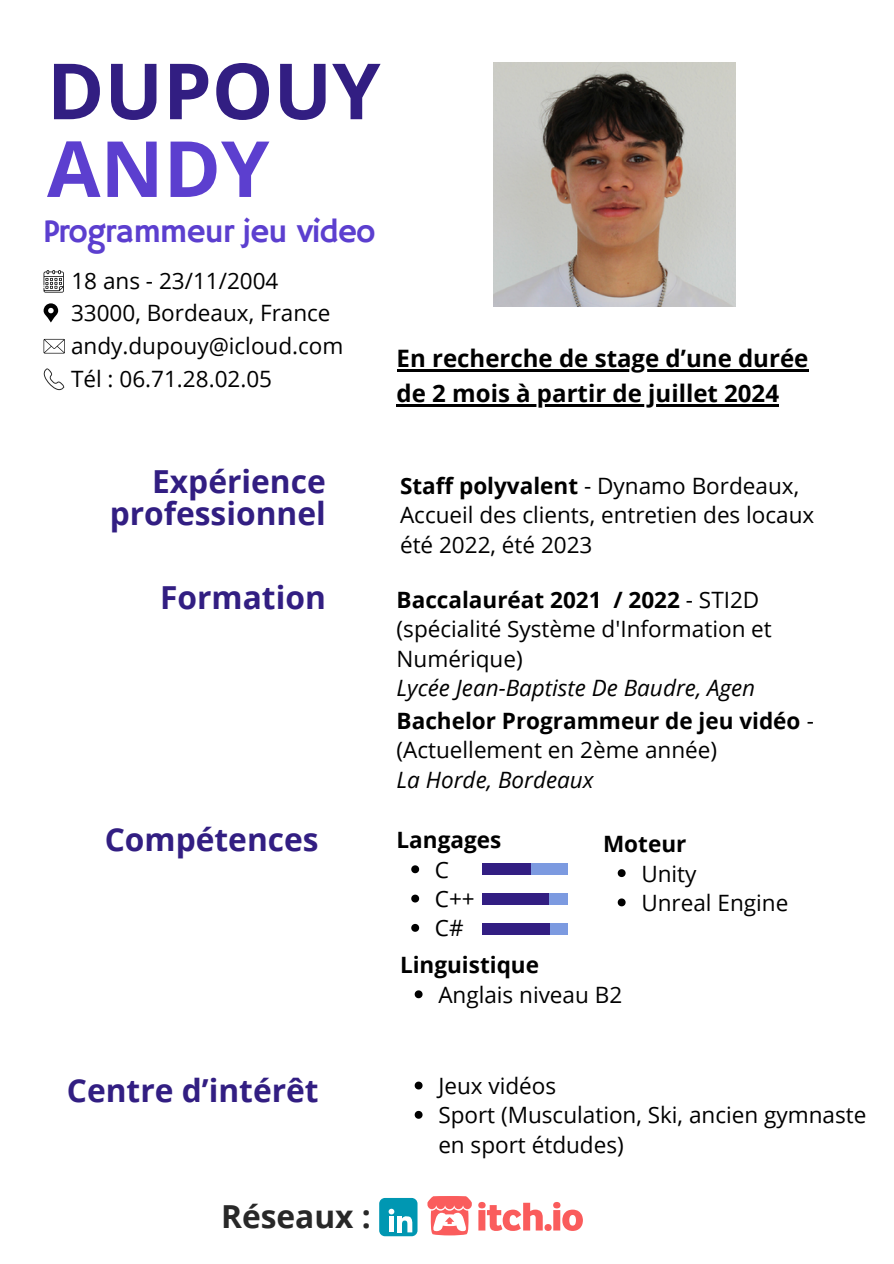
<style>
.page{position:relative;width:894px;height:1264px;background:#fff}
.page>*{position:absolute;margin:0;border:0;box-sizing:border-box;transform-origin:0 0}
.t1{font:700 77.55px "Open Sans";color:#321e82}
.t2{font:700 77.55px "Open Sans";color:#5c3fcf}
.t3{font:33px "Hammersmith One";letter-spacing:-.03em;color:#5c3fcf}
.t4{font:700 31.65px/31.5px "Open Sans";color:#321e82;text-align:right}
.t5{font:700 31.65px "Open Sans";color:#282828}
.t6{font:700 24px/35px "Open Sans";color:#000}
.t7{font:22.5px/29.2px "Open Sans";color:#000}
.t8{font:700 22.5px "Open Sans";color:#000}
.t9{font:italic 22.5px "Open Sans";color:#000}
.s1{font-weight:700}
.s2{font-weight:400}
</style>
<div class="page">
<svg style="left:44px;top:303px;width:14px;height:19px"></svg>
<svg style="left:44px;top:339px;width:21px;height:14px"></svg>
<svg style="left:44px;top:368px;width:21px;height:22px"></svg>
<svg style="left:411px;top:865px;width:8px;height:8px"></svg>
<svg style="left:411px;top:894px;width:8px;height:8px"></svg>
<svg style="left:411px;top:923px;width:8px;height:8px"></svg>
<div style="left:482px;top:863px;width:85px;height:12px;background:#7c9ae0"></div>
<div style="left:482px;top:863px;width:48px;height:12px;background:#321e82"></div>
<div style="left:482px;top:893px;width:85px;height:12px;background:#7c9ae0"></div>
<div style="left:482px;top:893px;width:66px;height:12px;background:#321e82"></div>
<div style="left:482px;top:922px;width:85px;height:12px;background:#7c9ae0"></div>
<div style="left:482px;top:922px;width:67px;height:12px;background:#321e82"></div>
<div style="left:379px;top:1197px;width:38px;height:39px;background:#0097b2;border-radius:6px"></div>
<svg style="left:388px;top:1208px;width:6px;height:6px"></svg>
<div style="left:389px;top:1216px;width:5px;height:16px;background:#fff"></div>
<hr style="left:397px;top:1216px;width:4px;height:16px;background:#fff">
<svg style="left:401px;top:1216px;width:11px;height:16px"></svg>
<svg style="left:478px;top:1202px;width:104px;height:28px"></svg>
<svg style="left:427px;top:1196px;width:44px;height:39px"></svg>
<svg style="left:44px;top:270px;width:20px;height:22px"></svg>
<img style="left:493px;top:62px;width:242px;height:245px">
<svg style="left:617px;top:869px;width:8px;height:8px"></svg>
<svg style="left:617px;top:898px;width:8px;height:8px"></svg>
<svg style="left:414px;top:990px;width:8px;height:8px"></svg>
<svg style="left:414px;top:1081px;width:8px;height:8px"></svg>
<svg style="left:414px;top:1110px;width:8px;height:8px"></svg>
<hr style="left:396px;top:369px;width:412px;height:3px;background:#000">
<hr style="left:396px;top:404px;width:382px;height:2px;background:#000">
<p class="t1" style="left:47px;top:36px;width:335px">DUPOUY</p>
<p class="t2" style="left:47px;top:114px;width:224px">ANDY</p>
<p class="t3" style="left:43px;top:212px;width:334px">Programmeur jeu video</p>
<p class="t7" style="left:71px;top:265px;width:208px">18 ans - 23/11/2004</p>
<p class="t7" style="left:71px;top:298px;width:261px">33000, Bordeaux, France</p>
<p class="t7" style="left:71px;top:330px;width:274px">andy.dupouy@icloud.com</p>
<p class="t7" style="left:71px;top:363px;width:202px">Tél : 06.71.28.02.05</p>
<p class="t6" style="left:396px;top:340px;width:413px">En recherche de stage d’une durée de 2 mois à partir de juillet 2024</p>
<p class="t4" style="left:110px;top:465px;width:217px">Expérience professionnel</p>
<p class="t7" style="left:400px;top:470px;width:400px"><span class="s1">Staff polyvalent</span> - Dynamo Bordeaux,</p>
<p class="t7" style="left:400px;top:500px;width:416px">Accueil des clients, entretien des locaux</p>
<p class="t7" style="left:400px;top:529px;width:194px">été 2022, été 2023</p>
<p class="t4" style="left:160px;top:581px;width:167px">Formation</p>
<p class="t4" style="left:105px;top:822px;width:215px">Compétences</p>
<p class="t8" style="left:396px;top:584px;width:364px">Baccalauréat 2021 / 2022 <span class="s2">- STI2D</span></p>
<p class="t7" style="left:396px;top:614px;width:377px">(spécialité Système d'Information et<br>Numérique)</p>
<p class="t9" style="left:396px;top:672px;width:360px">Lycée Jean-Baptiste De Baudre, Agen</p>
<p class="t8" style="left:396px;top:705px;width:419px">Bachelor Programmeur de jeu vidéo <span class="s2">-</span></p>
<p class="t7" style="left:396px;top:735px;width:322px">(Actuellement en 2ème année)</p>
<p class="t9" style="left:396px;top:763px;width:198px">La Horde, Bordeaux</p>
<p class="t8" style="left:396px;top:824px;width:106px">Langages</p>
<p class="t7" style="left:435px;top:854px;width:16px">C</p>
<p class="t7" style="left:435px;top:883px;width:41px">C++</p>
<p class="t7" style="left:435px;top:912px;width:30px">C#</p>
<p class="t8" style="left:400px;top:949px;width:140px">Linguistique</p>
<p class="t8" style="left:603px;top:828px;width:85px">Moteur</p>
<p class="t7" style="left:641px;top:858px;width:57px">Unity</p>
<p class="t7" style="left:641px;top:887px;width:148px">Unreal Engine</p>
<p class="t7" style="left:438px;top:979px;width:185px">Anglais niveau B2</p>
<p class="t4" style="left:67px;top:1074px;width:253px">Centre d’intérêt</p>
<p class="t7" style="left:438px;top:1070px;width:119px">Jeux vidéos</p>
<p class="t7" style="left:438px;top:1099px;width:429px">Sport (Musculation, Ski, ancien gymnaste en sport étdudes)</p>
<p class="t5" style="left:221px;top:1193px;width:151px">Réseaux :</p>
</div>
